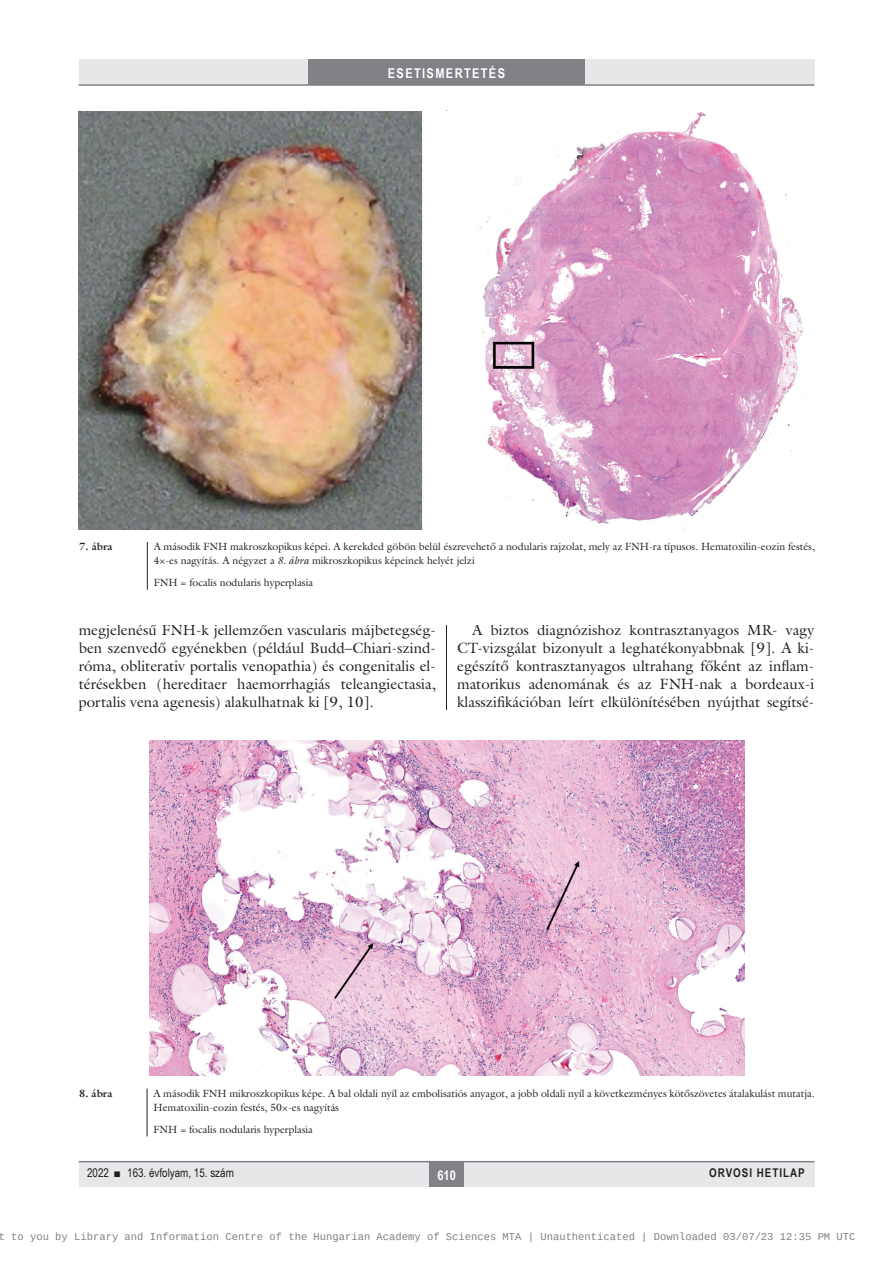
<style>
.page{position:relative;width:893px;height:1263px;background:#fff}
.page>*{position:absolute;margin:0;border:0;box-sizing:border-box;transform-origin:0 0}
.Body_tompa{font:15px/18px "Galliard Reg";color:#231f20;text-align:justify}
.Body_Text{font:15px/18px "Galliard Reg";color:#231f20;text-align:justify}
.t1{font:700 13.5px "Arial Narrow";letter-spacing:.1em;color:#fff}
.t2{font:12px "Arial Narrow";color:#231f20}
.t3{font:700 12px "Arial Narrow";letter-spacing:.08em;color:#231f20}
.kepalairas2{font:10.5px/13.5px "Galliard Reg";color:#231f20}
.t4{font:10.5px "Liberation Mono";color:rgb(0 0 0/.5)}
.kepalairas1{font:700 10.5px "Galliard Reg";color:#231f20}
.s1{font-style:italic}
</style>
<div class="page">
<div style="left:79px;top:1161px;width:735px;height:25px;background:#e6e7e9"></div>
<hr style="left:79px;top:1161px;width:735px;height:1px;background:#808285">
<div style="left:430px;top:1161px;width:34px;height:25px;background:#808285"></div>
<div style="left:79px;top:60px;width:735px;height:25px;background:#e6e7e9"></div>
<div style="left:308px;top:60px;width:277px;height:25px;background:#808285"></div>
<hr style="left:79px;top:84px;width:735px;height:2px;background:#808285">
<hr style="left:446px;top:111px;width:1px;height:1026px;background:#231f20">
<div style="left:149px;top:710px;width:596px;height:379px;background:#fff"></div>
<img style="left:149px;top:740px;width:596px;height:335px">
<img style="left:79px;top:111px;width:724px;height:418px">
<hr style="left:147px;top:542px;width:1px;height:48px;background:#231f20">
<div style="left:79px;top:1089px;width:736px;height:48px;background:#fff"></div>
<hr style="left:147px;top:1089px;width:1px;height:47px;background:#231f20">
<p class="t1" style="left:388px;top:63px;width:119px">ESETISMERTETÉS</p>
<p class="kepalairas1" style="left:79px;top:540px;width:35px">7. ábra</p>
<p class="kepalairas2" style="left:154px;top:540px;width:663px">A második FNH makroszkopikus képei. A kerekded göbön belül észrevehető a nodularis rajzolat, mely az FNH-ra típusos. Hematoxilin-eozin festés,<br>4×-es nagyítás. A négyzet a <span class="s1">8. ábra</span> mikroszkopikus képeinek helyét jelzi</p>
<p class="kepalairas2" style="left:154px;top:576px;width:161px">FNH = focalis nodularis hyperplasia</p>
<p class="Body_tompa" style="left:79px;top:620px;width:359px">megjelenésű FNH-k jellemzően vascularis májbetegség&shy;ben szenvedő egyénekben (például Budd–Chiari-szind&shy;róma, obliterativ portalis venopathia) és congenitalis el&shy;térésekben (hereditaer haemorrhagiás teleangiectasia, portalis vena agenesis) alakulhatnak ki [9, 10].</p>
<p class="Body_Text" style="left:457px;top:620px;width:359px;text-indent:15px">A biztos diagnózishoz kontrasztanyagos MR- vagy CT-vizsgálat bizonyult a leghatékonyabbnak [9]. A ki&shy;egészítő kontrasztanyagos ultrahang főként az inflam&shy;matorikus adenomának és az FNH-nak a bordeaux-i klasszifikációban leírt elkülönítésében nyújthat segítsé-</p>
<p class="kepalairas1" style="left:79px;top:1087px;width:35px">8. ábra</p>
<p class="kepalairas2" style="left:153px;top:1086px;width:663px">A második FNH mikroszkopikus képe. A bal oldali nyíl az embolisatiós anyagot, a jobb oldali nyíl a következményes kötőszövetes átalakulást mutatja.<br>Hematoxilin-eozin festés, 50×-es nagyítás</p>
<p class="kepalairas2" style="left:153px;top:1122px;width:161px">FNH = focalis nodularis hyperplasia</p>
<p class="t2" style="left:87px;top:1164px;width:148px">2022 ■ 163. évfolyam, 15. szám</p>
<p class="t1" style="left:437px;top:1165px;width:20px">610</p>
<p class="t3" style="left:709px;top:1164px;width:97px">ORVOSI HETILAP</p>
<p class="t4" style="left:-1px;top:1232px;width:858px">t to you by Library and Information Centre of the Hungarian Academy of Sciences MTA | Unauthenticated | Downloaded 03/07/23 12:35 PM UTC</p>
</div>
